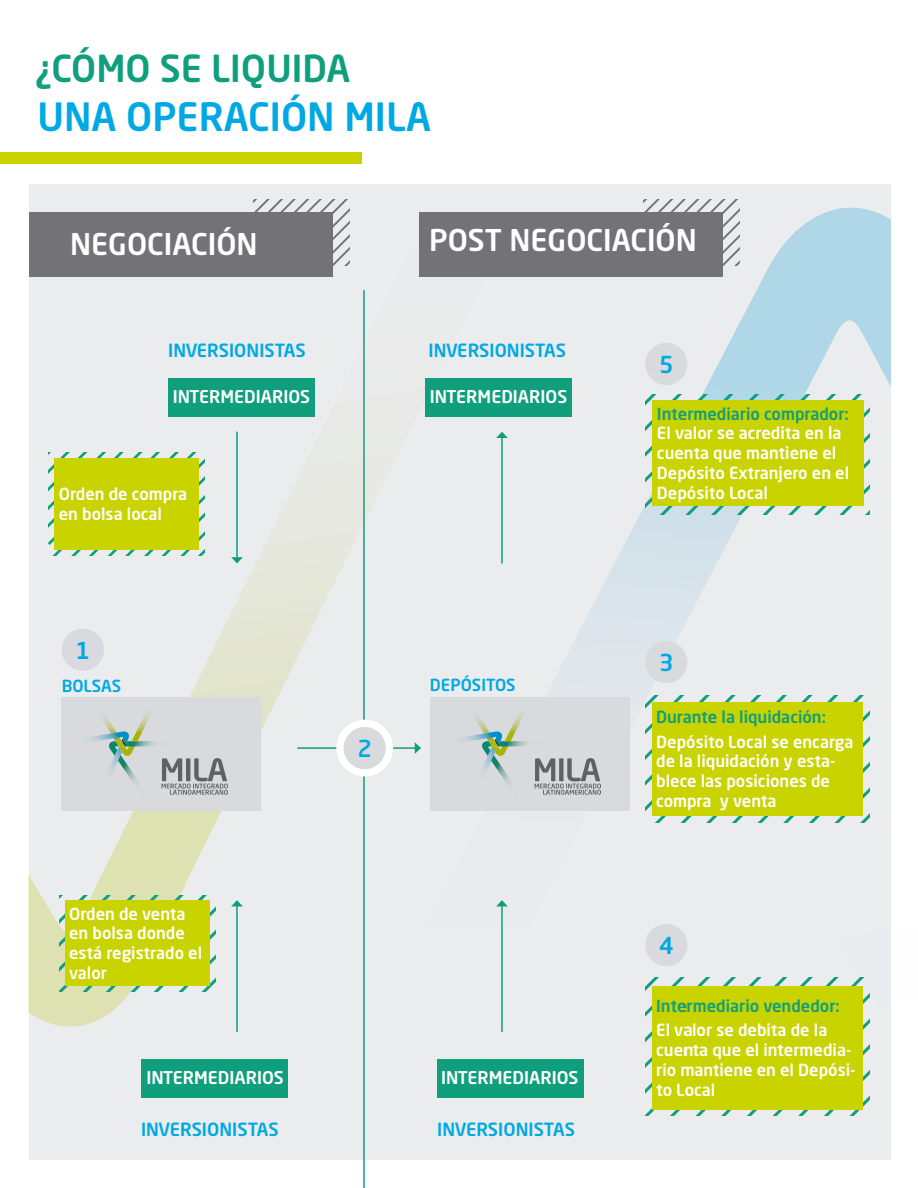
<style>
.page{position:relative;width:918px;height:1188px;background:#fff}
.page>*{position:absolute;margin:0;border:0;box-sizing:border-box;transform-origin:0 0}
.t1{font:38.55px "Neo Sans Std Medium TR";color:#00a9e3}
.t2{font:36.9px "Neo Sans Std Medium TR";color:#109f7d}
.t3{font:29.7px "Neo Sans Std Medium TR";color:#fff}
.t4{font:23.1px "Neo Sans Std Medium TR";color:#00a9e3}
.t5{font:18px "Neo Sans Std Medium TR";color:#00a9e3}
.t6{font:17.4px "Neo Sans Std Medium TR";color:#fff}
.t7{font:16.5px/19.8px "Neo Sans Std Medium TR";color:#fff}
.t8{font:16.5px "Neo Sans Std Medium TR";color:#109f7d}
.t9{font:16.5px "Neo Sans Std Medium TR";color:#00a9e3}
</style>
<div class="page">
<div style="left:29px;top:185px;width:861px;height:975px;background:#ebecee"></div>
<img style="left:28px;top:184px;width:503px;height:843px">
<img style="left:330px;top:208px;width:560px;height:720px">
<hr style="left:363px;top:290px;width:2px;height:898px;background:#109f7d">
<hr style="left:297px;top:747px;width:118px;height:2px;background:#109f7d">
<svg style="left:415px;top:742px;width:6px;height:12px"></svg>
<div style="left:336px;top:720px;width:57px;height:56px;background:#fff;border-radius:50%"></div>
<div style="left:62px;top:629px;width:42px;height:42px;background:#d8dade;border-radius:50%"></div>
<div style="left:645px;top:343px;width:42px;height:42px;background:#d8dade;border-radius:50%"></div>
<div style="left:645px;top:641px;width:42px;height:42px;background:#d8dade;border-radius:50%"></div>
<div style="left:645px;top:924px;width:42px;height:42px;background:#d8dade;border-radius:50%"></div>
<div style="left:62px;top:697px;width:199px;height:113px;background:#d8dade"></div>
<div style="left:430px;top:697px;width:199px;height:113px;background:#d8dade"></div>
<svg style="left:645px;top:394px;width:224px;height:120px"></svg>
<svg style="left:645px;top:695px;width:224px;height:127px"></svg>
<svg style="left:645px;top:978px;width:224px;height:138px"></svg>
<svg style="left:49px;top:452px;width:160px;height:104px"></svg>
<svg style="left:59px;top:895px;width:156px;height:97px"></svg>
<div style="left:55px;top:458px;width:144px;height:91px;background:#c9d300"></div>
<div style="left:653px;top:400px;width:211px;height:105px;background:#c9d300"></div>
<div style="left:652px;top:702px;width:210px;height:114px;background:#c9d300"></div>
<div style="left:652px;top:986px;width:210px;height:123px;background:#c9d300"></div>
<div style="left:65px;top:900px;width:145px;height:86px;background:#c9d300"></div>
<div style="left:168px;top:378px;width:147px;height:39px;background:#109f7d"></div>
<div style="left:425px;top:378px;width:147px;height:39px;background:#109f7d"></div>
<div style="left:141px;top:1059px;width:147px;height:39px;background:#109f7d"></div>
<div style="left:437px;top:1059px;width:147px;height:39px;background:#109f7d"></div>
<img style="left:89px;top:731px;width:39px;height:11px">
<img style="left:107px;top:741px;width:49px;height:44px">
<img style="left:132px;top:696px;width:28px;height:44px">
<img style="left:91px;top:716px;width:26px;height:18px">
<img style="left:114px;top:748px;width:21px;height:8px">
<img style="left:114px;top:748px;width:10px;height:4px">
<svg style="left:118px;top:755px;width:3px;height:7px"></svg>
<svg style="left:111px;top:733px;width:27px;height:15px"></svg>
<svg style="left:161px;top:758px;width:67px;height:37px"></svg>
<img style="left:462px;top:731px;width:39px;height:11px">
<img style="left:480px;top:741px;width:55px;height:48px">
<img style="left:505px;top:696px;width:28px;height:43px">
<img style="left:464px;top:716px;width:26px;height:18px">
<img style="left:487px;top:748px;width:21px;height:8px">
<img style="left:487px;top:748px;width:10px;height:4px">
<svg style="left:491px;top:755px;width:3px;height:7px"></svg>
<svg style="left:484px;top:733px;width:28px;height:15px"></svg>
<svg style="left:535px;top:758px;width:66px;height:37px"></svg>
<hr style="left:236px;top:432px;width:2px;height:126px;background:#109f7d">
<svg style="left:231px;top:557px;width:12px;height:7px"></svg>
<hr style="left:236px;top:906px;width:2px;height:126px;background:#109f7d">
<svg style="left:231px;top:900px;width:12px;height:6px"></svg>
<hr style="left:501px;top:906px;width:2px;height:126px;background:#109f7d">
<svg style="left:496px;top:900px;width:12px;height:6px"></svg>
<hr style="left:501px;top:437px;width:2px;height:127px;background:#109f7d">
<svg style="left:496px;top:432px;width:12px;height:6px"></svg>
<div style="left:344px;top:727px;width:42px;height:42px;background:#d8dade;border-radius:50%"></div>
<img style="left:688px;top:925px;width:203px;height:104px">
<div style="left:0;top:153px;width:361px;height:11px;background:#c9d300"></div>
<svg style="left:253px;top:199px;width:97px;height:68px"></svg>
<svg style="left:643px;top:199px;width:97px;height:68px"></svg>
<div style="left:29px;top:212px;width:303px;height:64px;background:#727277"></div>
<div style="left:419px;top:212px;width:304px;height:64px;background:#727277"></div>
<h2 class="t2" style="left:35px;top:45px;width:316px">¿CÓMO SE LIQUIDA</h2>
<h1 class="t1" style="left:37px;top:92px;width:395px">UNA OPERACIÓN MILA</h1>
<h3 class="t3" style="left:70px;top:226px;width:189px">NEGOCIACIÓN</h3>
<h3 class="t3" style="left:429px;top:221px;width:269px">POST NEGOCIACIÓN</h3>
<p class="t5" style="left:168px;top:339px;width:139px">INVERSIONISTAS</p>
<p class="t6" style="left:173px;top:386px;width:139px">INTERMEDIARIOS</p>
<p class="t7" style="left:59px;top:484px;width:130px">Orden de compra en bolsa local</p>
<h3 class="t4" style="left:75px;top:636px;width:16px">1</h3>
<p class="t5" style="left:429px;top:339px;width:139px">INVERSIONISTAS</p>
<p class="t6" style="left:430px;top:386px;width:139px">INTERMEDIARIOS</p>
<p class="t9" style="left:62px;top:675px;width:61px">BOLSAS</p>
<p class="t9" style="left:430px;top:674px;width:87px">DEPÓSITOS</p>
<p class="t7" style="left:69px;top:903px;width:135px">Orden de venta en bolsa donde está registrado el valor</p>
<h3 class="t4" style="left:357px;top:734px;width:16px">2</h3>
<p class="t6" style="left:146px;top:1067px;width:139px">INTERMEDIARIOS</p>
<p class="t6" style="left:441px;top:1067px;width:139px">INTERMEDIARIOS</p>
<p class="t5" style="left:141px;top:1118px;width:139px">INVERSIONISTAS</p>
<p class="t5" style="left:437px;top:1118px;width:139px">INVERSIONISTAS</p>
<h3 class="t4" style="left:659px;top:350px;width:16px">5</h3>
<p class="t8" style="left:657px;top:403px;width:193px">Intermediario comprador:</p>
<p class="t7" style="left:657px;top:423px;width:194px">El valor se acredita en la cuenta que mantiene el<br>Depósito Extranjero en el<br>Depósito Local</p>
<h3 class="t4" style="left:659px;top:648px;width:16px">3</h3>
<p class="t8" style="left:656px;top:707px;width:171px">Durante la liquidación:</p>
<p class="t7" style="left:656px;top:731px;width:199px">Depósito Local se encarga de la liquidación y esta&shy;blece las posiciones de compra y venta</p>
<h3 class="t4" style="left:659px;top:931px;width:16px">4</h3>
<p class="t8" style="left:656px;top:996px;width:185px">Intermediario vendedor:</p>
<p class="t7" style="left:656px;top:1020px;width:201px">El valor se debita de la cuenta que el intermedia&shy;rio mantiene en el Depósi&shy;to Local</p>
</div>
